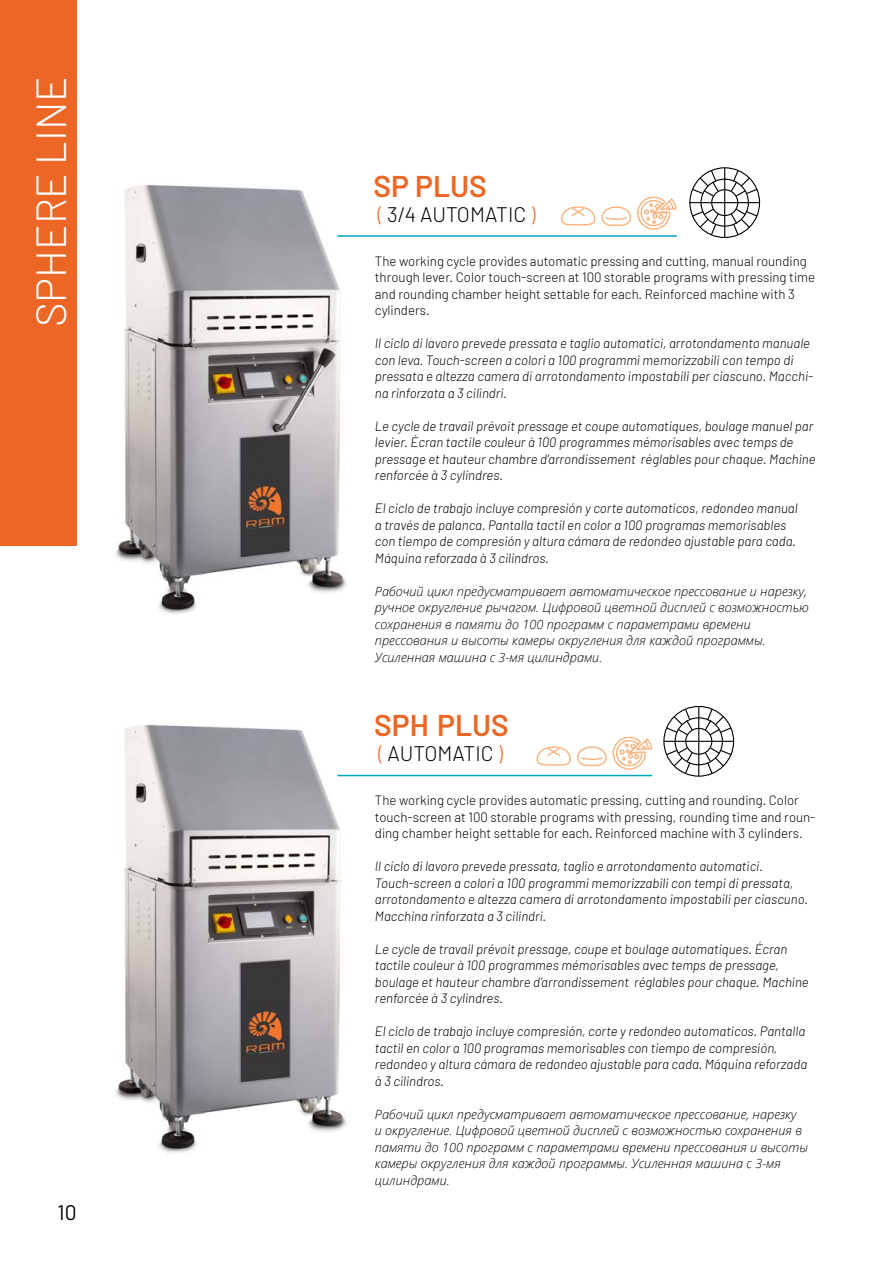
<style>
.page{position:relative;width:893px;height:1263px;background:#fff}
.page>*{position:absolute;margin:0;border:0;box-sizing:border-box;transform-origin:0 0}
.t1{font:300 42px "Barlow";color:#fff}
.t2{font:600 30px "Barlow";color:#ec6725}
.t3{font:300 21px "Barlow";color:#000}
.t4{font:21px "Barlow";color:#000}
.t5{font:italic 300 13.5px/16.5px "Barlow";color:#000}
.t6{font:300 13.5px/16.5px "Barlow";color:#000}
.t7{font:italic 300 12.75px/16.5px "Open Sans";color:#000}
.s1{color:#ec6725}
</style>
<div class="page">
<img style="left:115px;top:724px;width:273px;height:429px">
<img style="left:58px;top:184px;width:289px;height:430px">
<hr style="left:337px;top:775px;width:315px;height:1px;background:#00a5be">
<hr style="left:698px;top:706px;width:1px;height:70px;background:#000">
<hr style="left:664px;top:741px;width:70px;height:1px;background:#000">
<svg style="left:665px;top:707px;width:68px;height:68px"></svg>
<div style="left:0;top:0;width:77px;height:545px;background:#ec6725"></div>
<hr style="left:337px;top:235px;width:340px;height:2px;background:#00a5be">
<hr style="left:724px;top:168px;width:1px;height:70px;background:#000">
<hr style="left:690px;top:202px;width:70px;height:1px;background:#000">
<svg style="left:691px;top:169px;width:68px;height:68px"></svg>
<svg style="left:560px;top:196px;width:117px;height:34px"></svg>
<svg style="left:536px;top:736px;width:117px;height:34px"></svg>
<h1 class="t1" style="left:25px;top:327px;width:252px;rotate:-90deg">SPHERE LINE</h1>
<h3 class="t4" style="left:57px;top:1199px;width:21px">10</h3>
<h2 class="t2" style="left:374px;top:168px;width:115px">SP PLUS</h2>
<h3 class="t3" style="left:378px;top:202px;width:159px"><span class="s1">(</span> 3/4 AUTOMATIC <span class="s1">)</span></h3>
<p class="t6" style="left:375px;top:252px;width:442px">The working cycle provides automatic pressing and cutting, manual rounding through lever. Color touch-screen at 100 storable programs with pressing time and rounding chamber height settable for each. Reinforced machine with 3 cylinders.</p>
<p class="t5" style="left:375px;top:335px;width:440px">Il ciclo di lavoro prevede pressata e taglio automatici, arrotondamento manuale con leva. Touch-screen a colori a 100 programmi memorizzabili con tempo di pressata e altezza camera di arrotondamento impostabili per ciascuno. Macchi&shy;na rinforzata a 3 cilindri.</p>
<p class="t5" style="left:375px;top:417px;width:442px">Le cycle de travail prévoit pressage et coupe automatiques, boulage manuel par levier. Écran tactile couleur à 100 programmes mémorisables avec temps de pressage et hauteur chambre d’arrondissement réglables pour chaque. Machine renforcée à 3 cylindres.</p>
<p class="t5" style="left:375px;top:500px;width:424px">El ciclo de trabajo incluye compresión y corte automaticos, redondeo manual a través de palanca. Pantalla tactil en color a 100 programas memorisables con tiempo de compresión y altura cámara de redondeo ajustable para cada.<br>Máquina reforzada à 3 cilindros.</p>
<p class="t7" style="left:375px;top:582px;width:435px">Рабочий цикл предусматривает автоматическое прессование и нарезку, ручное округление рычагом. Цифровой цветной дисплей с возможностью сохранения в памяти до 100 программ с параметрами времени прессования и высоты камеры округления для каждой программы.<br>Усиленная машина с 3-мя цилиндрами.</p>
<h2 class="t2" style="left:374px;top:706px;width:136px">SPH PLUS</h2>
<h3 class="t3" style="left:378px;top:740px;width:126px"><span class="s1">(</span> AUTOMATIC <span class="s1">)</span></h3>
<p class="t6" style="left:375px;top:792px;width:442px">The working cycle provides automatic pressing, cutting and rounding. Color touch-screen at 100 storable programs with pressing, rounding time and roun&shy;ding chamber height settable for each. Reinforced machine with 3 cylinders.</p>
<p class="t5" style="left:375px;top:858px;width:435px">Il ciclo di lavoro prevede pressata, taglio e arrotondamento automatici.<br>Touch-screen a colori a 100 programmi memorizzabili con tempi di pressata, arrotondamento e altezza camera di arrotondamento impostabili per ciascuno.<br>Macchina rinforzata a 3 cilindri.</p>
<p class="t5" style="left:375px;top:940px;width:435px">Le cycle de travail prévoit pressage, coupe et boulage automatiques. Écran tactile couleur à 100 programmes mémorisables avec temps de pressage, boulage et hauteur chambre d’arrondissement réglables pour chaque. Machine renforcée à 3 cylindres.</p>
<p class="t5" style="left:375px;top:1023px;width:434px">El ciclo de trabajo incluye compresión, corte y redondeo automaticos. Pantalla tactil en color a 100 programas memorisables con tiempo de compresión, redondeo y altura cámara de redondeo ajustable para cada. Máquina reforzada à 3 cilindros.</p>
<p class="t7" style="left:375px;top:1105px;width:435px">Рабочий цикл предусматривает автоматическое прессование, нарезку<br>и округление. Цифровой цветной дисплей с возможностью сохранения в памяти до 100 программ с параметрами времени прессования и высоты камеры округления для каждой программы. Усиленная машина с 3-мя цилиндрами.</p>
</div>
